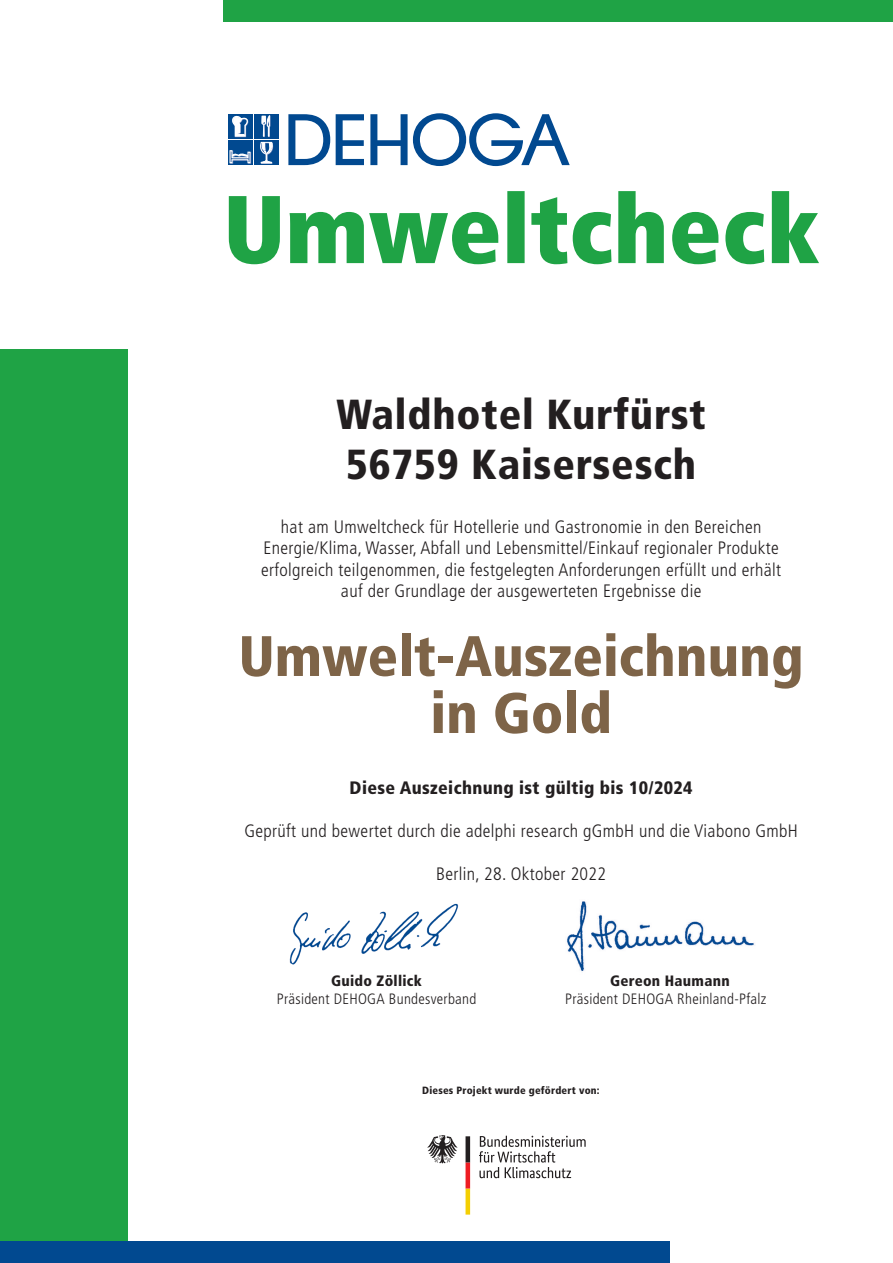
<style>
.page{position:relative;width:893px;height:1263px;background:#fff}
.page>*{position:absolute;margin:0;border:0;box-sizing:border-box;transform-origin:0 0}
.t1{font:900 condensed 57px/57px "Frutiger";color:#7e6448;text-align:center}
.t2{font:900 condensed 42px/49.5px "Frutiger";letter-spacing:.02em;color:#231f20}
.t3{font:300 condensed 18px/21.6px "Frutiger";letter-spacing:.02em;color:#231f20;text-align:center}
.t4{font:900 condensed 18px "Frutiger";letter-spacing:.02em;color:#231f20}
.t5{font:300 condensed 15px "Frutiger";letter-spacing:.02em;color:#231f20}
.t6{font:900 condensed 15px "Frutiger";letter-spacing:.02em;color:#231f20}
.t7{font:900 condensed 10.5px "Frutiger";letter-spacing:.02em;color:#231f20}
</style>
<div class="page">
<img style="left:289px;top:903px;width:170px;height:62px">
<img style="left:567px;top:901px;width:188px;height:70px">
<div style="left:0;top:350px;width:128px;height:913px;background:#1fa345"></div>
<svg style="left:229px;top:191px;width:590px;height:73px"></svg>
<div style="left:228px;top:114px;width:24px;height:25px;background:#014990"></div>
<div style="left:254px;top:114px;width:25px;height:25px;background:#014990"></div>
<div style="left:228px;top:141px;width:24px;height:24px;background:#014990"></div>
<svg style="left:229px;top:150px;width:22px;height:14px"></svg>
<div style="left:254px;top:141px;width:25px;height:24px;background:#014990"></div>
<svg style="left:232px;top:115px;width:17px;height:23px"></svg>
<svg style="left:260px;top:115px;width:14px;height:49px"></svg>
<svg style="left:288px;top:114px;width:42px;height:51px"></svg>
<svg style="left:336px;top:114px;width:28px;height:51px"></svg>
<svg style="left:370px;top:113px;width:200px;height:53px"></svg>
<div style="left:0;top:1242px;width:670px;height:21px;background:#014990"></div>
<div style="left:223px;top:0;width:670px;height:21px;background:#1fa345"></div>
<svg style="left:427px;top:1135px;width:31px;height:28px"></svg>
<svg style="left:466px;top:1136px;width:4px;height:78px"></svg>
<svg style="left:479px;top:1136px;width:107px;height:42px"></svg>
<h2 class="t2" style="left:336px;top:390px;width:371px">Waldhotel Kurfürst<br>56759 Kaisersesch</h2>
<p class="t3" style="left:261px;top:517px;width:522px">hat am Umweltcheck für Hotellerie und Gastronomie in den Bereichen Energie/Klima, Wasser, Abfall und Lebensmittel/Einkauf regionaler Produkte erfolgreich teilgenommen, die festgelegten Anforderungen erfüllt und erhält auf der Grundlage der ausgewerteten Ergebnisse die</p>
<h1 class="t1" style="left:239px;top:628px;width:566px">Umwelt-Auszeichnung in Gold</h1>
<p class="t4" style="left:350px;top:777px;width:344px">Diese Auszeichnung ist gültig bis 10/2024</p>
<p class="t3" style="left:244px;top:821px;width:555px">Geprüft und bewertet durch die adelphi research gGmbH und die Viabono GmbH</p>
<p class="t3" style="left:436px;top:864px;width:172px">Berlin, 28. Oktober 2022</p>
<p class="t6" style="left:331px;top:972px;width:92px">Guido Zöllick</p>
<p class="t6" style="left:610px;top:972px;width:121px">Gereon Haumann</p>
<p class="t5" style="left:277px;top:993px;width:201px">Präsident DEHOGA Bundesverband</p>
<p class="t5" style="left:565px;top:993px;width:203px">Präsident DEHOGA Rheinland-Pfalz</p>
<p class="t7" style="left:422px;top:1084px;width:179px">Dieses Projekt wurde gefördert von:</p>
</div>
